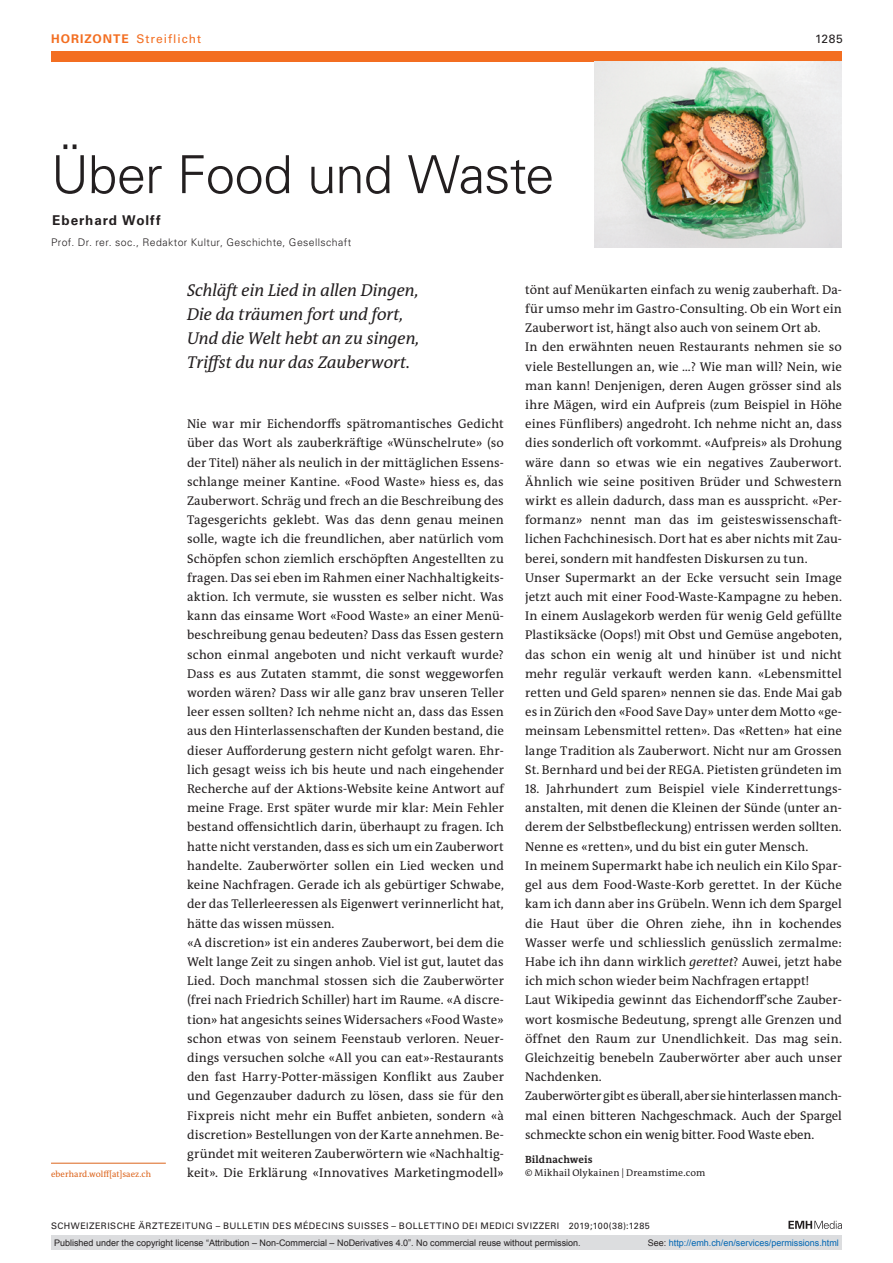
<style>
.page{position:relative;width:893px;height:1263px;background:#fff}
.page>*{position:absolute;margin:0;border:0;box-sizing:border-box;transform-origin:0 0}
.t1{font:300 52.5px "Univers LT Std";letter-spacing:-.015em;color:#231f20}
.t2{font:italic 17.25px/24px "The Antiqua B W5 Plain";letter-spacing:-.005em;color:#231f20}
.t3{font:700 13.5px "Univers LT Std";letter-spacing:.07em;color:#231f20}
.t4{font:12.75px/19.2px "The Antiqua B W5 Plain";letter-spacing:.005em;color:#231f20}
.t5{font:12px "Univers LT Std";letter-spacing:.08em;color:#f36e21}
.t6{font:12px "Univers LT Std";color:#231f20}
.t7{font:300 10.5px "Univers LT Std";letter-spacing:.04em;color:#231f20}
.t8{font:700 10.5px "The Antiqua B W7";letter-spacing:.015em;color:#231f20}
.t9{font:9.75px "The Antiqua B W5 Plain";letter-spacing:.02em;color:#231f20}
.t10{font:9px "Arial";color:#231f20}
.t11{font:9px "Univers LT Std";letter-spacing:.05em;color:#231f20}
.t12{font:9px "Arial";color:#0166b3}
.t13{font:8.7px "The Antiqua B W5 Plain";letter-spacing:.01em;color:#dc641c}
.s1{font-weight:700}
.s2{font-style:italic}
.s3{color:#231f20}
</style>
<div class="page">
<svg style="left:788px;top:1221px;width:54px;height:8px"></svg>
<div style="left:51px;top:51px;width:791px;height:11px;background:#f36e21"></div>
<hr style="left:51px;top:1163px;width:115px;height:1px;background:#dc641c">
<img style="left:594px;top:62px;width:248px;height:185px">
<div style="left:51px;top:1235px;width:791px;height:15px;background:#dcdddf"></div>
<p class="t5" style="left:51px;top:31px;width:152px"><span class="s1">HORIZONTE</span> Streiflicht</p>
<p class="t6" style="left:815px;top:31px;width:29px">1285</p>
<h1 class="t1" style="left:51px;top:143px;width:505px">Über Food und Waste</h1>
<p class="t3" style="left:52px;top:212px;width:110px">Eberhard Wolff</p>
<p class="t7" style="left:51px;top:236px;width:302px">Prof. Dr. rer. soc., Redaktor Kultur, Geschichte, Gesellschaft</p>
<h2 class="t2" style="left:187px;top:278px;width:234px">Schläft ein Lied in allen Dingen,<br>Die da träumen fort und fort,<br>Und die Welt hebt an zu singen,<br>Triffst du nur das Zauberwort.</h2>
<p class="t4" style="left:525px;top:280px;width:318px">tönt auf Menükarten einfach zu wenig zauberhaft. Da&shy;für umso mehr im Gastro-Consulting. Ob ein Wort ein Zauberwort ist, hängt also auch von seinem Ort ab.<br>In den erwähnten neuen Restaurants nehmen sie so viele Bestellungen an, wie …? Wie man will? Nein, wie man kann! Denjenigen, deren Augen grösser sind als ihre Mägen, wird ein Aufpreis (zum Beispiel in Höhe eines Fünflibers) angedroht. Ich nehme nicht an, dass dies sonderlich oft vorkommt. «Aufpreis» als Drohung wäre dann so etwas wie ein negatives Zauberwort.<br>Ähnlich wie seine positiven Brüder und Schwestern wirkt es allein dadurch, dass man es ausspricht. «Per&shy;formanz» nennt man das im geisteswissenschaft&shy;lichen Fachchinesisch. Dort hat es aber nichts mit Zau&shy;berei, sondern mit handfesten Diskursen zu tun.<br>Unser Supermarkt an der Ecke versucht sein Image jetzt auch mit einer Food-Waste-Kampagne zu heben.<br>In einem Auslagekorb werden für wenig Geld gefüllte Plastiksäcke (Oops!) mit Obst und Gemüse angeboten, das schon ein wenig alt und hinüber ist und nicht mehr regulär verkauft werden kann. «Lebensmittel retten und Geld sparen» nennen sie das. Ende Mai gab es in Zürich den «Food Save Day» unter dem Motto «ge&shy;meinsam Lebensmittel retten». Das «Retten» hat eine lange Tradition als Zauberwort. Nicht nur am Grossen St. Bernhard und bei der REGA. Pietisten gründeten im</p>
<p class="t4" style="left:525px;top:779px;width:318px">18. Jahrhundert zum Beispiel viele Kinderrettungs&shy;anstalten, mit denen die Kleinen der Sünde (unter an&shy;derem der Selbstbefleckung) entrissen werden sollten.<br>Nenne es «retten», und du bist ein guter Mensch.<br>In meinem Supermarkt habe ich neulich ein Kilo Spar&shy;gel aus dem Food-Waste-Korb gerettet. In der Küche kam ich dann aber ins Grübeln. Wenn ich dem Spargel die Haut über die Ohren ziehe, ihn in kochendes Wasser werfe und schliesslich genüsslich zermalme:<br>Habe ich ihn dann wirklich <span class="s2">gerettet</span>? Auwei, jetzt habe ich mich schon wieder beim Nachfragen ertappt!<br>Laut Wikipedia gewinnt das Eichendorff’sche Zauber&shy;wort kosmische Bedeutung, sprengt alle Grenzen und öffnet den Raum zur Unendlichkeit. Das mag sein.<br>Gleichzeitig benebeln Zauberwörter aber auch unser Nachdenken.<br>Zauberwörter gibt es überall, aber sie hinterlassen manch&shy;mal einen bitteren Nachgeschmack. Auch der Spargel schmeckte schon ein wenig bitter. Food Waste eben.</p>
<p class="t8" style="left:525px;top:1152px;width:69px">Bildnachweis</p>
<p class="t4" style="left:187px;top:414px;width:318px">Nie war mir Eichendorffs spätromantisches Gedicht über das Wort als zauberkräftige «Wünschelrute» (so der Titel) näher als neulich in der mittäglichen Essens&shy;schlange meiner Kantine. «Food Waste» hiess es, das Zauberwort. Schräg und frech an die Beschreibung des Tagesgerichts geklebt. Was das denn genau meinen solle, wagte ich die freundlichen, aber natürlich vom Schöpfen schon ziemlich erschöpften Angestellten zu fragen. Das sei eben im Rahmen einer Nachhaltigkeits&shy;aktion. Ich vermute, sie wussten es selber nicht. Was kann das einsame Wort «Food Waste» an einer Menü&shy;beschreibung genau bedeuten? Dass das Essen gestern schon einmal angeboten und nicht verkauft wurde?<br>Dass es aus Zutaten stammt, die sonst weggeworfen worden wären? Dass wir alle ganz brav unseren Teller leer essen sollten? Ich nehme nicht an, dass das Essen aus den Hinterlassenschaften der Kunden bestand, die dieser Aufforderung gestern nicht gefolgt waren. Ehr&shy;lich gesagt weiss ich bis heute und nach eingehender Recherche auf der Aktions-Website keine Antwort auf meine Frage. Erst später wurde mir klar: Mein Fehler bestand offensichtlich darin, überhaupt zu fragen. Ich hatte nicht verstanden, dass es sich um ein Zauberwort handelte. Zauberwörter sollen ein Lied wecken und keine Nachfragen. Gerade ich als gebürtiger Schwabe, der das Tellerleeressen als Eigenwert verinnerlicht hat, hätte das wissen müssen.<br>«A discretion» ist ein anderes Zauberwort, bei dem die Welt lange Zeit zu singen anhob. Viel ist gut, lautet das Lied. Doch manchmal stossen sich die Zauberwörter (frei nach Friedrich Schiller) hart im Raume. «A discre&shy;tion» hat angesichts seines Widersachers «Food Waste» schon etwas von seinem Feenstaub verloren. Neuer&shy;dings versuchen solche «All you can eat»-Restaurants den fast Harry-Potter-mässigen Konflikt aus Zauber und Gegenzauber dadurch zu lösen, dass sie für den Fixpreis nicht mehr ein Buffet anbieten, sondern «à discretion» Bestellungen von der Karte annehmen. Be&shy;gründet mit weiteren Zauberwörtern wie «Nachhaltig&shy;keit». Die Erklärung «Innovatives Marketingmodell»</p>
<p class="t13" style="left:51px;top:1169px;width:102px">eberhard.wolff[at]saez.ch</p>
<p class="t9" style="left:525px;top:1167px;width:182px">© Mikhail Olykainen | Dreamstime.com</p>
<p class="t11" style="left:51px;top:1220px;width:600px">SCHWEIZERISCHE ÄRZTEZEITUNG – BULLETIN DES MÉDECINS SUISSES – BOLLETTINO DEI MEDICI SVIZZERI 2019;100(38):1285</p>
<p class="t10" style="left:54px;top:1237px;width:528px">Published under the copyright license “Attribution – Non-Commercial – NoDerivatives 4.0”. No commercial reuse without permission.</p>
<p class="t12" style="left:648px;top:1237px;width:193px"><span class="s3">See:</span> http://emh.ch/en/services/permissions.html</p>
</div>
